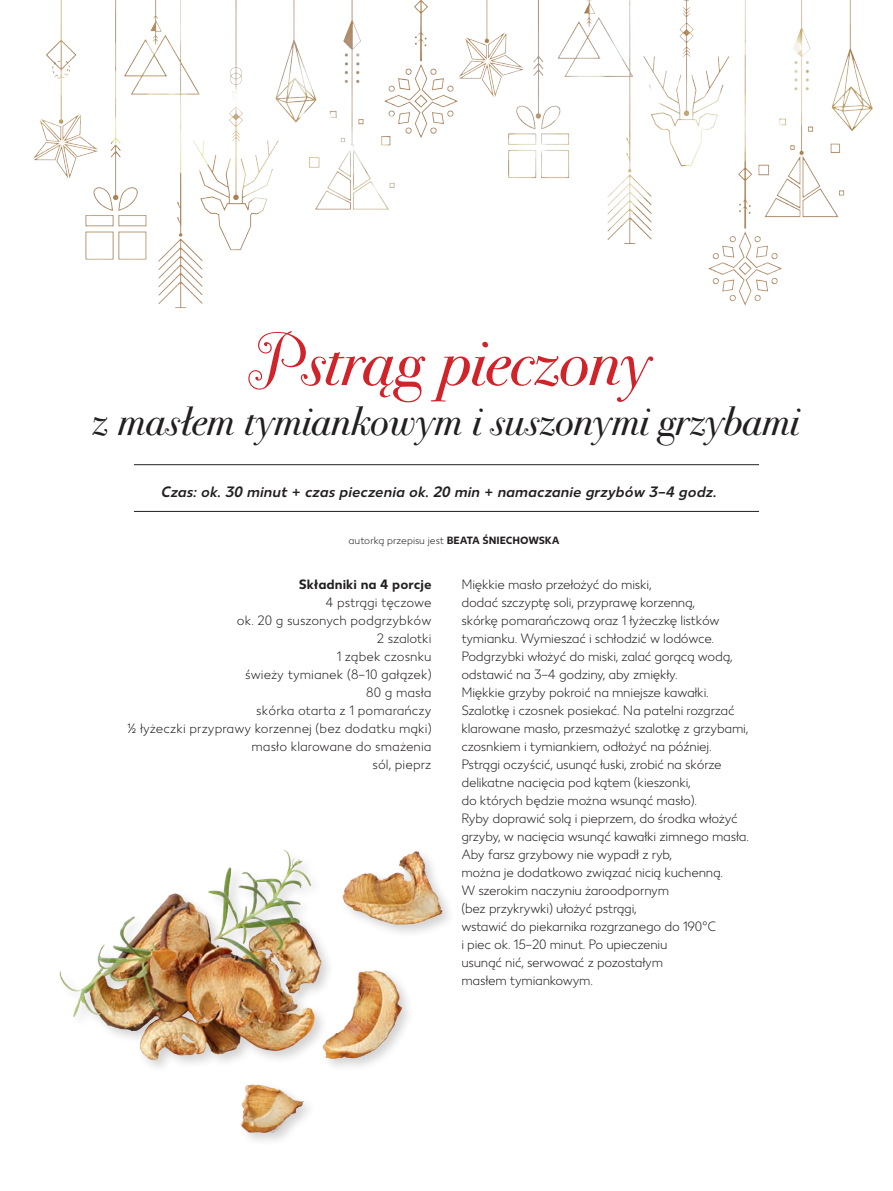
<style>
.page{position:relative;width:893px;height:1191px;background:#fff}
.page>*{position:absolute;margin:0;border:0;box-sizing:border-box;transform-origin:0 0}
.Headline_BodoniSTD_4{font:66px "Bodoni Sev Swash ITC";letter-spacing:-.015em;color:#d1232a}
.Headline_BodoniSTD_4-2{font:40.5px "Bodoni Sev Swash ITC";letter-spacing:-.01em;color:#231f20}
.Rezept_Zubereitungsz{font:italic 500 15px "Kaufland";letter-spacing:.005em;color:#231f20}
.Kaufland_light_9_12{font:300 13.5px/18px "Kaufland";letter-spacing:-.015em;color:#231f20}
.Kaufland_light_9_12-2{font:300 13.5px "Kaufland";letter-spacing:.005em;color:#231f20}
.Kaufland_light_9_12-3{font:700 13.5px "Kaufland";letter-spacing:.005em;color:#231f20}
.t1{font:300 10.5px "Kaufland";color:#231f20}
.s1{font-weight:700}
</style>
<div class="page">
<img style="left:59px;top:849px;width:390px;height:292px">
<img style="left:33px;top:0;width:840px;height:309px">
<hr style="left:134px;top:511px;width:625px;height:1px;background:#231f20">
<hr style="left:134px;top:464px;width:625px;height:1px;background:#231f20">
<p class="Headline_BodoniSTD_4" style="left:240px;top:314px;width:413px">Pstrąg pieczony</p>
<p class="Headline_BodoniSTD_4-2" style="left:93px;top:391px;width:709px">z masłem tymiankowym i suszonymi grzybami</p>
<p class="Rezept_Zubereitungsz" style="left:161px;top:483px;width:557px">Czas: ok. 30 minut + czas pieczenia ok. 20 min + namaczanie grzybów 3–4 godz.</p>
<p class="t1" style="left:349px;top:534px;width:213px">autorką przepisu jest <span class="s1">BEATA ŚNIECHOWSKA</span></p>
<p class="Kaufland_light_9_12-3" style="left:299px;top:576px;width:134px">Składniki na 4 porcje</p>
<p class="Kaufland_light_9_12" style="left:325px;top:594px;width:108px">4 pstrągi tęczowe</p>
<p class="Kaufland_light_9_12-2" style="left:237px;top:613px;width:196px">ok. 20 g suszonych podgrzybków</p>
<p class="Kaufland_light_9_12-2" style="left:377px;top:631px;width:56px">2 szalotki</p>
<p class="Kaufland_light_9_12-2" style="left:337px;top:649px;width:96px">1 ząbek czosnku</p>
<p class="Kaufland_light_9_12-2" style="left:245px;top:667px;width:188px">świeży tymianek (8–10 gałązek)</p>
<p class="Kaufland_light_9_12" style="left:366px;top:684px;width:67px">80 g masła</p>
<p class="Kaufland_light_9_12-2" style="left:256px;top:703px;width:177px">skórka otarta z 1 pomarańczy</p>
<p class="Kaufland_light_9_12-2" style="left:127px;top:721px;width:306px">½ łyżeczki przyprawy korzennej (bez dodatku mąki)</p>
<p class="Kaufland_light_9_12-2" style="left:251px;top:739px;width:182px">masło klarowane do smażenia</p>
<p class="Kaufland_light_9_12-2" style="left:372px;top:757px;width:61px">sól, pieprz</p>
<p class="Kaufland_light_9_12" style="left:461px;top:576px;width:260px">Miękkie masło przełożyć do miski,<br>dodać szczyptę soli, przyprawę korzenną, skórkę pomarańczową oraz 1 łyżeczkę listków tymianku. Wymieszać i schłodzić w lodówce.</p>
<p class="Kaufland_light_9_12" style="left:461px;top:648px;width:289px">Podgrzybki włożyć do miski, zalać gorącą wodą, odstawić na 3–4 godziny, aby zmiękły.<br>Miękkie grzyby pokroić na mniejsze kawałki.<br>Szalotkę i czosnek posiekać. Na patelni rozgrzać klarowane masło, przesmażyć szalotkę z grzybami, czosnkiem i tymiankiem, odłożyć na później.<br>Pstrągi oczyścić, usunąć łuski, zrobić na skórze delikatne nacięcia pod kątem (kieszonki,<br>do których będzie można wsunąć masło).<br>Ryby doprawić solą i pieprzem, do środka włożyć grzyby, w nacięcia wsunąć kawałki zimnego masła.<br>Aby farsz grzybowy nie wypadł z ryb,<br>można je dodatkowo związać nicią kuchenną.<br>W szerokim naczyniu żaroodpornym<br>(bez przykrywki) ułożyć pstrągi,<br>wstawić do piekarnika rozgrzanego do 190°C<br>i piec ok. 15–20 minut. Po upieczeniu<br>usunąć nić, serwować z pozostałym<br>masłem tymiankowym.</p>
</div>
